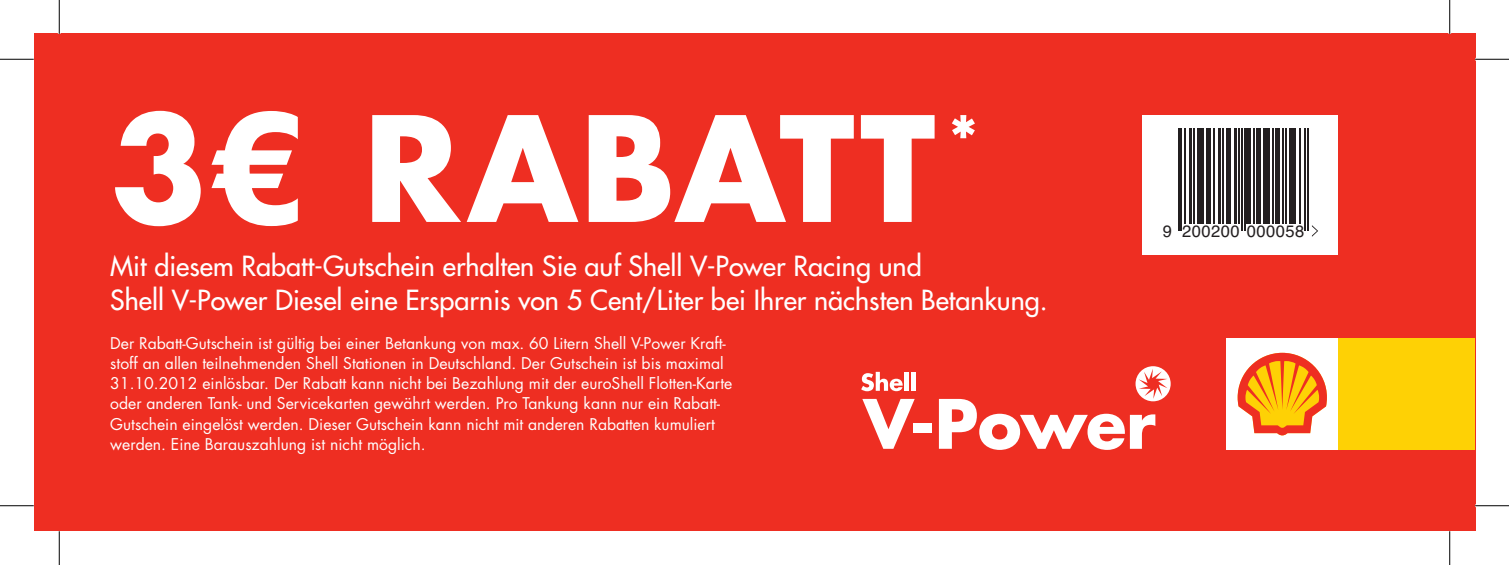
<style>
.page{position:relative;width:1509px;height:565px;background:#fff}
.page>*{position:absolute;margin:0;border:0;box-sizing:border-box;transform-origin:0 0}
.t1{font:700 141.75px "Futura Std";letter-spacing:.01em;color:#fff}
.t2{font:27px/33.8px "Futura LT";color:#fff}
.t3{font:16.65px "Helvetica";letter-spacing:.025em;color:#231f20}
.t4{font:15.75px/20.2px "Futura LT";color:#fff}
</style>
<div class="page">
<div style="left:34px;top:34px;width:1441px;height:497px;background:#ee2e22"></div>
<div style="left:1226px;top:338px;width:249px;height:112px;background:#fed105"></div>
<div style="left:1226px;top:338px;width:112px;height:112px;background:#fff"></div>
<svg style="left:1237px;top:352px;width:90px;height:84px"></svg>
<div style="left:1143px;top:115px;width:195px;height:140px;background:#fff"></div>
<svg style="left:1179px;top:128px;width:133px;height:109px"></svg>
<hr style="left:1178px;top:128px;width:1px;height:103px;background:#231f20">
<hr style="left:1181px;top:128px;width:1px;height:103px;background:#231f20">
<hr style="left:1185px;top:128px;width:1px;height:96px;background:#231f20">
<hr style="left:1189px;top:128px;width:3px;height:96px;background:#231f20">
<hr style="left:1193px;top:128px;width:1px;height:96px;background:#231f20">
<hr style="left:1197px;top:128px;width:4px;height:96px;background:#231f20">
<hr style="left:1203px;top:128px;width:1px;height:96px;background:#231f20">
<hr style="left:1207px;top:128px;width:4px;height:96px;background:#231f20">
<hr style="left:1214px;top:128px;width:1px;height:96px;background:#231f20">
<hr style="left:1218px;top:128px;width:2px;height:96px;background:#231f20">
<hr style="left:1222px;top:128px;width:1px;height:96px;background:#231f20">
<hr style="left:1226px;top:128px;width:4px;height:96px;background:#231f20">
<hr style="left:1234px;top:128px;width:3px;height:96px;background:#231f20">
<hr style="left:1238px;top:128px;width:2px;height:96px;background:#231f20">
<hr style="left:1241px;top:128px;width:1px;height:103px;background:#231f20">
<hr style="left:1244px;top:128px;width:1px;height:103px;background:#231f20">
<hr style="left:1247px;top:128px;width:4px;height:96px;background:#231f20">
<hr style="left:1253px;top:128px;width:2px;height:96px;background:#231f20">
<hr style="left:1256px;top:128px;width:4px;height:96px;background:#231f20">
<hr style="left:1263px;top:128px;width:1px;height:96px;background:#231f20">
<hr style="left:1266px;top:128px;width:4px;height:96px;background:#231f20">
<hr style="left:1273px;top:128px;width:1px;height:96px;background:#231f20">
<div style="left:1275px;top:128px;width:5px;height:96px;background:#231f20"></div>
<hr style="left:1282px;top:128px;width:2px;height:96px;background:#231f20">
<hr style="left:1285px;top:128px;width:1px;height:96px;background:#231f20">
<hr style="left:1289px;top:128px;width:4px;height:96px;background:#231f20">
<hr style="left:1295px;top:128px;width:1px;height:96px;background:#231f20">
<hr style="left:1299px;top:128px;width:1px;height:96px;background:#231f20">
<hr style="left:1304px;top:128px;width:2px;height:103px;background:#231f20">
<hr style="left:1307px;top:128px;width:1px;height:103px;background:#231f20">
<svg style="left:1312px;top:225px;width:6px;height:12px"></svg>
<svg style="left:952px;top:115px;width:23px;height:23px"></svg>
<svg style="left:861px;top:372px;width:42px;height:19px"></svg>
<hr style="left:904px;top:372px;width:4px;height:19px;background:#fff">
<hr style="left:911px;top:372px;width:4px;height:19px;background:#fff">
<svg style="left:862px;top:399px;width:53px;height:50px"></svg>
<div style="left:913px;top:423px;width:19px;height:10px;background:#fff"></div>
<svg style="left:939px;top:366px;width:232px;height:84px"></svg>
<hr style="left:0;top:59px;width:34px;height:1px;background:#000">
<hr style="left:1475px;top:59px;width:34px;height:1px;background:#000">
<hr style="left:0;top:505px;width:34px;height:1px;background:#000">
<hr style="left:1475px;top:505px;width:34px;height:1px;background:#000">
<hr style="left:59px;top:0;width:1px;height:34px;background:#000">
<hr style="left:59px;top:531px;width:1px;height:34px;background:#000">
<hr style="left:1449px;top:0;width:1px;height:34px;background:#000">
<hr style="left:1449px;top:531px;width:1px;height:34px;background:#000">
<p class="t1" style="left:110px;top:75px;width:827px">3€ RABATT</p>
<p class="t2" style="left:110px;top:249px;width:939px">Mit diesem Rabatt-Gutschein erhalten Sie auf Shell V-Power Racing und<br>Shell V-Power Diesel eine Ersparnis von 5 Cent/Liter bei Ihrer nächsten Betankung.</p>
<p class="t4" style="left:110px;top:333px;width:624px">Der Rabatt-Gutschein ist gültig bei einer Betankung von max. 60 Litern Shell V-Power Kraft&shy;stoff an allen teilnehmenden Shell Stationen in Deutschland. Der Gutschein ist bis maximal 31.10.2012 einlösbar. Der Rabatt kann nicht bei Bezahlung mit der euroShell Flotten-Karte oder anderen Tank- und Servicekarten gewährt werden. Pro Tankung kann nur ein Rabatt-Gutschein eingelöst werden. Dieser Gutschein kann nicht mit anderen Rabatten kumuliert werden. Eine Barauszahlung ist nicht möglich.</p>
<p class="t3" style="left:1163px;top:218px;width:143px">9 200200 000058</p>
</div>
